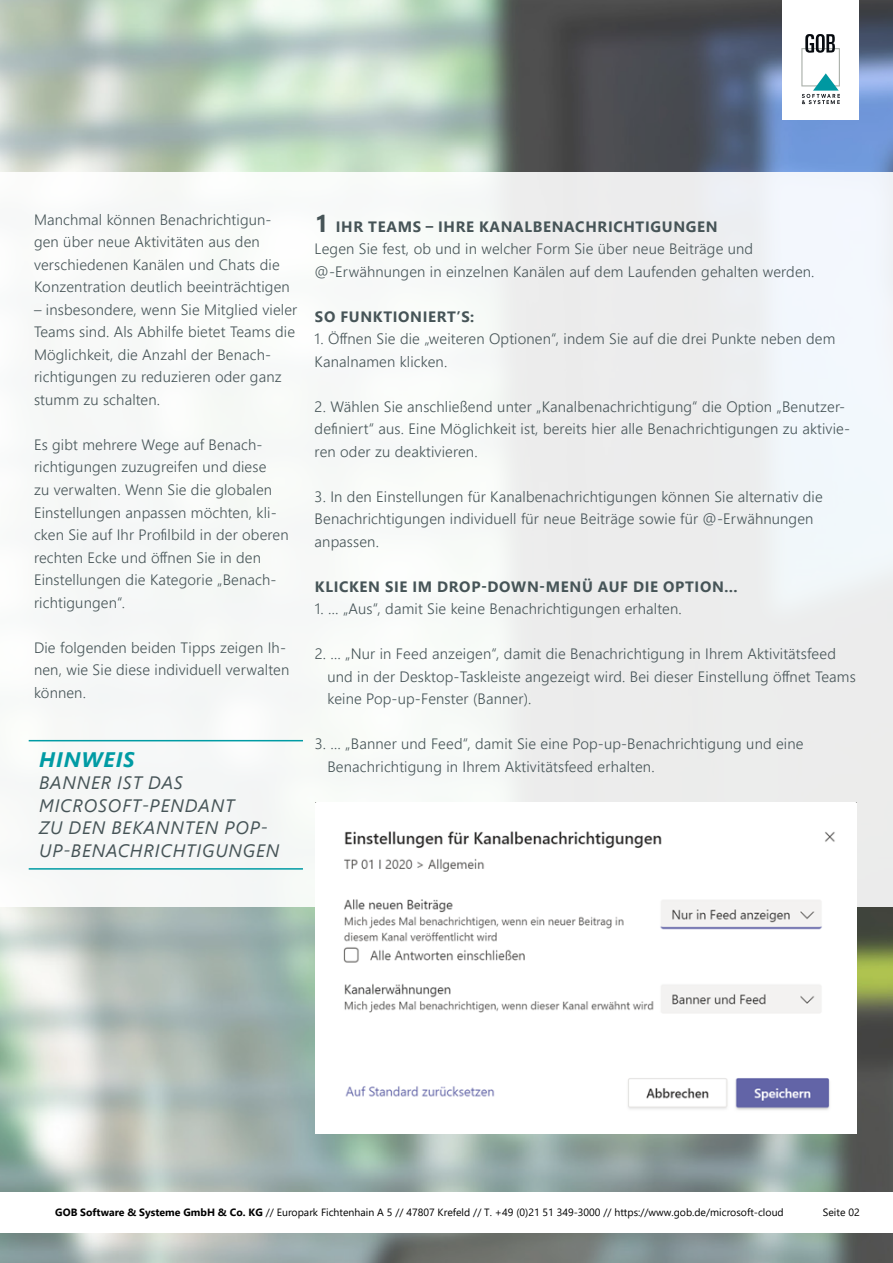
<style>
.page{position:relative;width:893px;height:1263px;background:#fff}
.page>*{position:absolute;margin:0;border:0;box-sizing:border-box;transform-origin:0 0}
.t1{font:italic 700 21px "Segoe UI";letter-spacing:.045em;color:#009ba4}
.t2{font:italic 18px/22.5px "Segoe UI";letter-spacing:.045em;color:#465457}
.t3{font:300 15px/22.5px "Segoe UI";letter-spacing:.01em;color:#465457}
.t4{font:700 15px "Segoe UI";letter-spacing:.045em;color:#465457}
.t5{font:10.5px "Segoe UI";color:#000}
.s1{font-weight:700;font-size:24px}
.s2{font-weight:700}
</style>
<div class="page">
<img style="left:0;top:0;width:893px;height:1263px">
<div style="left:0;top:1192px;width:893px;height:40px;background:#fff"></div>
<div style="left:0;top:172px;width:893px;height:735px;background:#f5f7f7"></div>
<img style="left:315px;top:802px;width:541px;height:332px">
<div style="left:782px;top:0;width:77px;height:119px;background:#fff"></div>
<svg style="left:801px;top:34px;width:39px;height:70px"></svg>
<hr style="left:29px;top:740px;width:274px;height:1px;background:#009ba4">
<hr style="left:29px;top:868px;width:274px;height:2px;background:#009ba4">
<p class="t3" style="left:34px;top:207px;width:257px">Manchmal können Benachrichtigun&shy;gen über neue Aktivitäten aus den verschiedenen Kanälen und Chats die Konzentration deutlich beeinträchtigen</p>
<p class="t3" style="left:34px;top:297px;width:265px">– insbesondere, wenn Sie Mitglied vieler Teams sind. Als Abhilfe bietet Teams die Möglichkeit, die Anzahl der Benach&shy;richtigungen zu reduzieren oder ganz stumm zu schalten.</p>
<p class="t3" style="left:34px;top:432px;width:256px">Es gibt mehrere Wege auf Benach&shy;richtigungen zuzugreifen und diese<br>zu verwalten. Wenn Sie die globalen Einstellungen anpassen möchten, kli&shy;cken Sie auf Ihr Profilbild in der oberen rechten Ecke und öffnen Sie in den Einstellungen die Kategorie „Benach&shy;richtigungen“.</p>
<p class="t3" style="left:34px;top:634px;width:257px">Die folgenden beiden Tipps zeigen Ih&shy;nen, wie Sie diese individuell verwalten können.</p>
<h1 class="t1" style="left:39px;top:740px;width:97px">HINWEIS</h1>
<p class="t2" style="left:39px;top:769px;width:242px">BANNER IST DAS<br>MICROSOFT-PENDANT<br>ZU DEN BEKANNTEN POP-<br>UP-BENACHRICHTIGUNGEN</p>
<p class="t3" style="left:315px;top:213px;width:501px"><span class="s1">1</span> <span class="s2">IHR TEAMS – IHRE KANALBENACHRICHTIGUNGEN<br></span>Legen Sie fest, ob und in welcher Form Sie über neue Beiträge und @-Erwähnungen in einzelnen Kanälen auf dem Laufenden gehalten werden.</p>
<p class="t4" style="left:315px;top:302px;width:161px">SO FUNKTIONIERT’S:</p>
<p class="t3" style="left:315px;top:326px;width:522px">1. Öffnen Sie die „weiteren Optionen“, indem Sie auf die drei Punkte neben dem<br>Kanalnamen klicken.</p>
<p class="t3" style="left:315px;top:393px;width:537px">2. Wählen Sie anschließend unter „Kanalbenachrichtigung“ die Option „Benutzer&shy;definiert“ aus. Eine Möglichkeit ist, bereits hier alle Benachrichtigungen zu aktivie&shy;ren oder zu deaktivieren.</p>
<p class="t3" style="left:315px;top:483px;width:510px">3. In den Einstellungen für Kanalbenachrichtigungen können Sie alternativ die<br>Benachrichtigungen individuell für neue Beiträge sowie für @-Erwähnungen anpassen.</p>
<p class="t4" style="left:315px;top:572px;width:425px">KLICKEN SIE IM DROP-DOWN-MENÜ AUF DIE OPTION…</p>
<p class="t3" style="left:315px;top:596px;width:368px">1. … „Aus“, damit Sie keine Benachrichtigungen erhalten.</p>
<p class="t3" style="left:327px;top:641px;width:530px;text-indent:-13px">2. … „Nur in Feed anzeigen“, damit die Benachrichtigung in Ihrem Aktivitätsfeed und in der Desktop-Taskleiste angezeigt wird. Bei dieser Einstellung öffnet Teams keine Pop-up-Fenster (Banner).</p>
<p class="t3" style="left:315px;top:731px;width:490px">3. … „Banner und Feed“, damit Sie eine Pop-up-Benachrichtigung und eine</p>
<p class="t3" style="left:327px;top:753px;width:329px">Benachrichtigung in Ihrem Aktivitätsfeed erhalten.</p>
<p class="t5" style="left:55px;top:1202px;width:730px"><span class="s2">GOB Software &amp; Systeme GmbH &amp; Co. KG</span> // Europark Fichtenhain A 5 // 47807 Krefeld // T. +49 (0)21 51 349-3000 // https://www.gob.de/microsoft-cloud</p>
<p class="t5" style="left:823px;top:1202px;width:38px">Seite 02</p>
</div>
